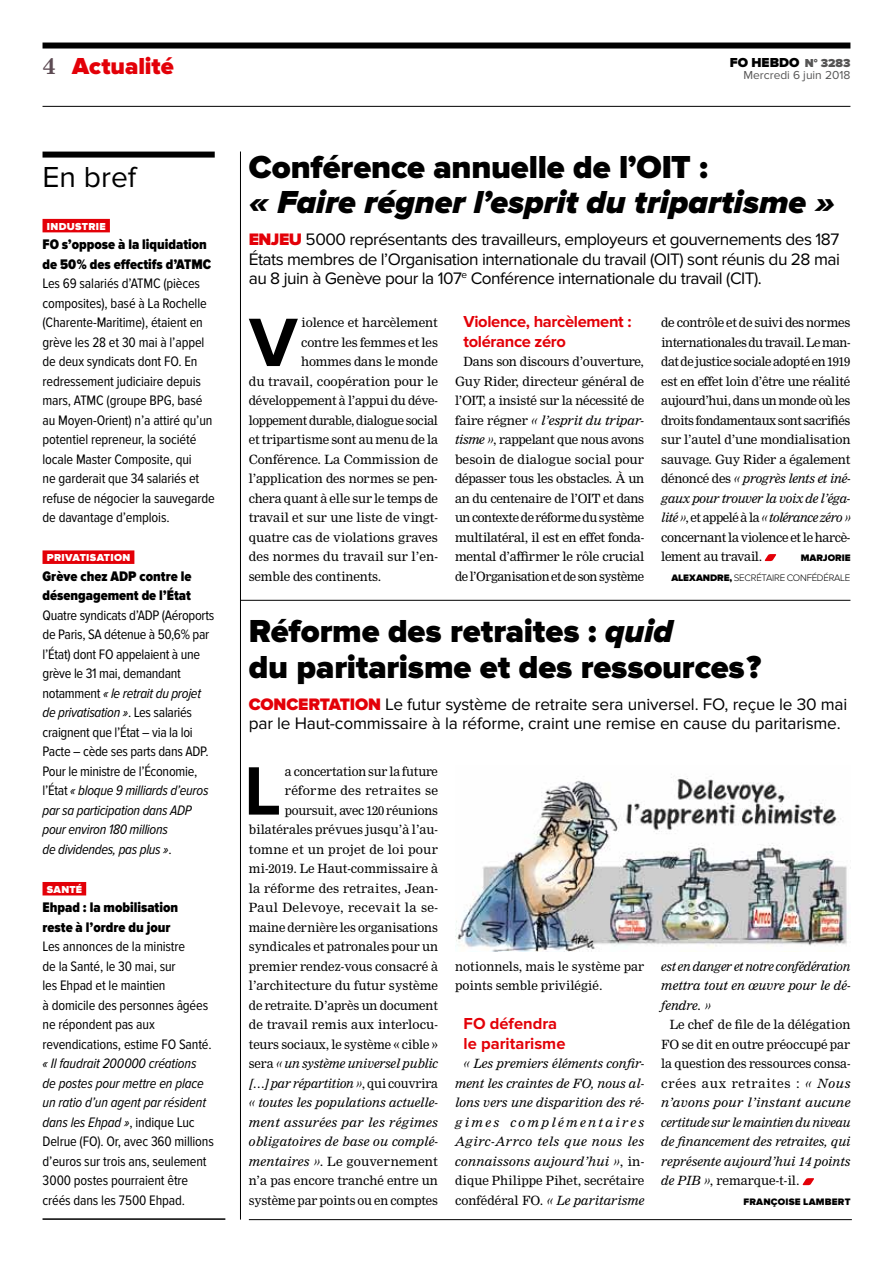
<style>
.page{position:relative;width:893px;height:1263px;background:#fff}
.page>*{position:absolute;margin:0;border:0;box-sizing:border-box;transform-origin:0 0}
.t1{font:700 70.95px "Proxima Nova";color:#000}
.t2{font:900 33px/35.2px "Proxima Nova";letter-spacing:-.005em;color:#000}
.t3{font:italic 900 33px "Proxima Nova";letter-spacing:-.005em;color:#000}
.t4{font:30px "Proxima Nova";color:#000}
.t5{font:900 24px "Proxima Nova";letter-spacing:-.005em;color:#e30008}
.t6{font:700 22.5px "Nimrod";color:#5d4b53}
.t7{font:17.25px/19.5px "Proxima Nova";letter-spacing:-.01em;color:#000}
.t8{font:700 16.5px/19.5px "Proxima Nova";letter-spacing:-.02em;color:#e30008}
.t9{font:700 16.5px/19.5px "Proxima Nova";color:#e30008}
.t10{font:900 14.4px/19.5px "Proxima Nova Cond";color:#000}
.t11{font:14.25px/19.5px "Proxima Nova Cond";letter-spacing:-.01em;color:#000}
.t12{font:900 13.5px "Proxima Nova";color:#000}
.t13{font:12.45px/19.5px "Nimrod";letter-spacing:-.005em;color:#000;text-align:justify}
.t14{font:italic 12.45px/19.5px "Nimrod";color:#000;text-align:justify}
.t15{font:12.45px "Nimrod";letter-spacing:-.03em;color:#000}
.t16{font:12px "Proxima Nova";color:#565555}
.t17{font:900 10.5px "Proxima Nova";letter-spacing:.03em;color:#fff}
.t18{font:300 9.75px/19.5px "Proxima Nova";letter-spacing:-.025em;color:#000;text-align:right}
.t19{font:900 9.75px "Proxima Nova";letter-spacing:.02em;color:#000}
.s1{font-style:italic}
.s2{font-size:12px;color:#565555}
.s3{font-weight:900;color:#e30008}
.s4{font-weight:900}
.s5{font-style:normal}
</style>
<div class="page">
<div style="left:43px;top:43px;width:807px;height:6px;background:#000"></div>
<hr style="left:43px;top:106px;width:807px;height:1px;background:#000">
<svg style="left:802px;top:1178px;width:12px;height:7px"></svg>
<hr style="left:249px;top:1219px;width:603px;height:1px;background:#000">
<hr style="left:240px;top:152px;width:1px;height:1067px;background:#000">
<hr style="left:240px;top:600px;width:610px;height:1px;background:#000">
<img style="left:455px;top:774px;width:392px;height:177px">
<svg style="left:764px;top:554px;width:13px;height:7px"></svg>
<hr style="left:43px;top:1218px;width:182px;height:2px;background:#000">
<div style="left:43px;top:219px;width:67px;height:13px;background:#e30008"></div>
<div style="left:43px;top:550px;width:91px;height:14px;background:#e30008"></div>
<div style="left:43px;top:882px;width:43px;height:13px;background:#e30008"></div>
<div style="left:43px;top:152px;width:172px;height:6px;background:#000"></div>
<h3 class="t6" style="left:43px;top:52px;width:15px">4</h3>
<h3 class="t5" style="left:72px;top:52px;width:103px">Actualité</h3>
<h3 class="t4" style="left:43px;top:160px;width:95px">En bref</h3>
<p class="t17" style="left:47px;top:220px;width:61px">Industrie</p>
<p class="t10" style="left:43px;top:235px;width:170px">FO s’oppose à la liquidation de 50 % des effectifs d’ATMC</p>
<p class="t11" style="left:43px;top:274px;width:174px">Les 69 salariés d’ATMC (pièces composites), basé à La Rochelle (Charente-Maritime), étaient en grève les 28 et 30 mai à l’appel de deux syndicats dont FO. En redressement judiciaire depuis mars, ATMC (groupe BPG, basé au Moyen-Orient) n’a attiré qu’un potentiel repreneur, la société locale Master Composite, qui<br>ne garderait que 34 salariés et refuse de négocier la sauvegarde de davantage d’emplois.</p>
<p class="t17" style="left:47px;top:551px;width:85px">Privati satio n</p>
<p class="t10" style="left:43px;top:566px;width:150px">Grève chez ADP contre le désengagement de l’État</p>
<p class="t11" style="left:43px;top:605px;width:173px">Quatre syndicats d’ADP (Aéroports de Paris, SA détenue à 50,6 % par l’État) dont FO appelaient à une grève le 31 mai, demandant notamment <span class="s1">« le retrait du projet de privatisation »</span>. Les salariés craignent que l’État – via la loi<br>Pacte – cède ses parts dans ADP.<br>Pour le ministre de l’Économie, l’État <span class="s1">« bloque 9 milliards d’euros par sa participation dans ADP pour environ 180 millions<br>de dividendes, pas plus »</span>.</p>
<p class="t17" style="left:47px;top:883px;width:30px">Santé</p>
<p class="t10" style="left:43px;top:898px;width:137px">Ehpad : la mobilisation reste à l’ordre du jour</p>
<p class="t11" style="left:43px;top:937px;width:171px">Les annonces de la ministre<br>de la Santé, le 30 mai, sur<br>les Ehpad et le maintien<br>à domicile des personnes âgées ne répondent pas aux revendications, estime FO Santé.</p>
<p class="t11" style="left:43px;top:1054px;width:173px"><span class="s1">« Il faudrait 200 000 créations<br>de postes pour mettre en place un ratio d’un agent par résident dans les Ehpad »</span>, indique Luc<br>Delrue (FO). Or, avec 360 millions d’euros sur trois ans, seulement<br>3 000 postes pourraient être créés dans les 7 500 Ehpad.</p>
<p class="t12" style="left:730px;top:55px;width:122px">FO HEBDO <span class="s2">N° 3283</span></p>
<p class="t16" style="left:743px;top:68px;width:109px">Mercredi 6 juin 2018</p>
<h2 class="t2" style="left:249px;top:150px;width:461px">Conférence annuelle de l’OIT :</h2>
<h2 class="t3" style="left:249px;top:183px;width:588px">« Faire régner l’esprit du tripartisme »</h2>
<p class="t7" style="left:249px;top:230px;width:593px;text-align:justify"><span class="s3">Enjeu</span> 5 000 représentants des travailleurs, employeurs et gouvernements des 187<br>États membres de l’Organisation internationale du travail (OIT) sont réunis du 28 mai au 8 juin à Genève pour la 107<sup>e</sup> Conférence internationale du travail (CIT).</p>
<h1 class="t1" style="left:249px;top:302px;width:50px">V</h1>
<p class="t13" style="left:301px;top:313px;width:138px">iolence et harcèlement</p>
<h3 class="t8" style="left:463px;top:312px;width:170px">Violence, harcèlement : tolérance zéro</h3>
<p class="t13" style="left:455px;top:352px;width:191px;text-indent:9px">Dans son discours d’ouverture, Guy Rider, directeur général de l’OIT, a insisté sur la nécessité de faire régner <span class="s1">« l’esprit du tripar&shy;tisme »</span>, rappelant que nous avons besoin de dialogue social pour dépasser tous les obstacles. À un an du centenaire de l’OIT et dans un contexte de réforme du système multilatéral, il est en effet fonda&shy;mental d’affirmer le rôle crucial de l’Organisation et de son système</p>
<p class="t13" style="left:661px;top:313px;width:191px">de contrôle et de suivi des normes internationales du travail. Le man&shy;dat de justice sociale adopté en 1919 est en effet loin d’être une réalité aujourd’hui, dans un monde où les droits fondamentaux sont sacrifiés sur l’autel d’une mondialisation sauvage. Guy Rider a également dénoncé des <span class="s1">« progrès lents et iné&shy;gaux pour trouver la voix de l’éga&shy;lité »</span>, et appelé à la <span class="s1">« tolérance zéro » </span>concernant la violence et le harcè&shy;lement au travail.</p>
<p class="t13" style="left:301px;top:332px;width:138px">contre les femmes et les</p>
<p class="t13" style="left:301px;top:352px;width:138px">hommes dans le monde</p>
<p class="t13" style="left:249px;top:371px;width:191px">du travail, coopération pour le</p>
<p class="t13" style="left:249px;top:391px;width:191px">développement à l’appui du déve-</p>
<p class="t15" style="left:249px;top:413px;width:191px">loppement durable, dialogue social</p>
<p class="t13" style="left:249px;top:430px;width:191px">et tripartisme sont au menu de la</p>
<p class="t13" style="left:249px;top:449px;width:191px">Conférence. La Commission de</p>
<p class="t13" style="left:249px;top:469px;width:191px">l’application des normes se pen-</p>
<p class="t13" style="left:249px;top:488px;width:191px">chera quant à elle sur le temps de</p>
<p class="t13" style="left:249px;top:508px;width:191px">travail et sur une liste de vingt-</p>
<p class="t13" style="left:249px;top:527px;width:191px">quatre cas de violations graves</p>
<p class="t13" style="left:249px;top:547px;width:191px">des normes du travail sur l’en-</p>
<p class="t13" style="left:249px;top:566px;width:134px">semble des continents.</p>
<p class="t18" style="left:671px;top:548px;width:180px"><span class="s4">Marjori e<br>Alexandre,</span> SECRÉTAIRE CONFÉDÉRALE</p>
<h2 class="t2" style="left:249px;top:615px;width:514px">Réforme des retraites : <span class="s1">quid<br></span>du paritarisme et des ressources ?</h2>
<h3 class="t7" style="left:249px;top:695px;width:600px"><span class="s3">Concertation</span> Le futur système de retraite sera universel. FO, reçue le 30 mai par le Haut-commissaire à la réforme, craint une remise en cause du paritarisme.</h3>
<h1 class="t1" style="left:244px;top:750px;width:39px">L</h1>
<p class="t13" style="left:249px;top:761px;width:191px;text-align:right">a concertation sur la future réforme des retraites se poursuit, avec 120 réunions bilatérales prévues jusqu’à l’au&shy;tomne et un projet de loi pour mi-2019. Le Haut-commissaire à la réforme des retraites, Jean-<br>Paul Delevoye, recevait la se&shy;maine dernière les organisations syndicales et patronales pour un premier rendez-vous consacré à l’architecture du futur système de retraite. D’après un document de travail remis aux interlocu&shy;teurs sociaux, le système « cible » sera <span class="s1">« un système universel public […] par répartition »</span>, qui couvrira <span class="s1">« toutes les populations actuelle&shy;ment assurées par les régimes obligatoires de base ou complé&shy;mentaires »</span>. Le gouvernement n’a pas encore tranché entre un système par points ou en comptes</p>
<p class="t13" style="left:455px;top:956px;width:191px">notionnels, mais le système par points semble privilégié.</p>
<h3 class="t9" style="left:464px;top:1014px;width:103px">FO défendra le paritarisme</h3>
<p class="t14" style="left:455px;top:1054px;width:191px;text-indent:9px">« Les premiers éléments confir&shy;ment les craintes de FO, nous al&shy;lons vers une disparition des ré&shy;gimes complémentaires Agirc-Arrco tels que nous les connaissons aujourd’hui »<span class="s5">, in&shy;dique Philippe Pihet, secrétaire confédéral FO.</span> « Le paritarisme</p>
<p class="t14" style="left:661px;top:956px;width:191px">est en danger et notre confédération mettra tout en œuvre pour le dé&shy;fendre. »</p>
<p class="t14" style="left:661px;top:1015px;width:191px;text-indent:9px"><span class="s5">Le chef de file de la délégation FO se dit en outre préoccupé par la question des ressources consa&shy;crées aux retraites :</span> « Nous n’avons pour l’instant aucune certitude sur le maintien du niveau de financement des retraites, qui représente aujourd’hui 14 points de PIB »<span class="s5">, remarque-t-il.</span></p>
<p class="t19" style="left:743px;top:1196px;width:102px">Françoise Lambert</p>
</div>
